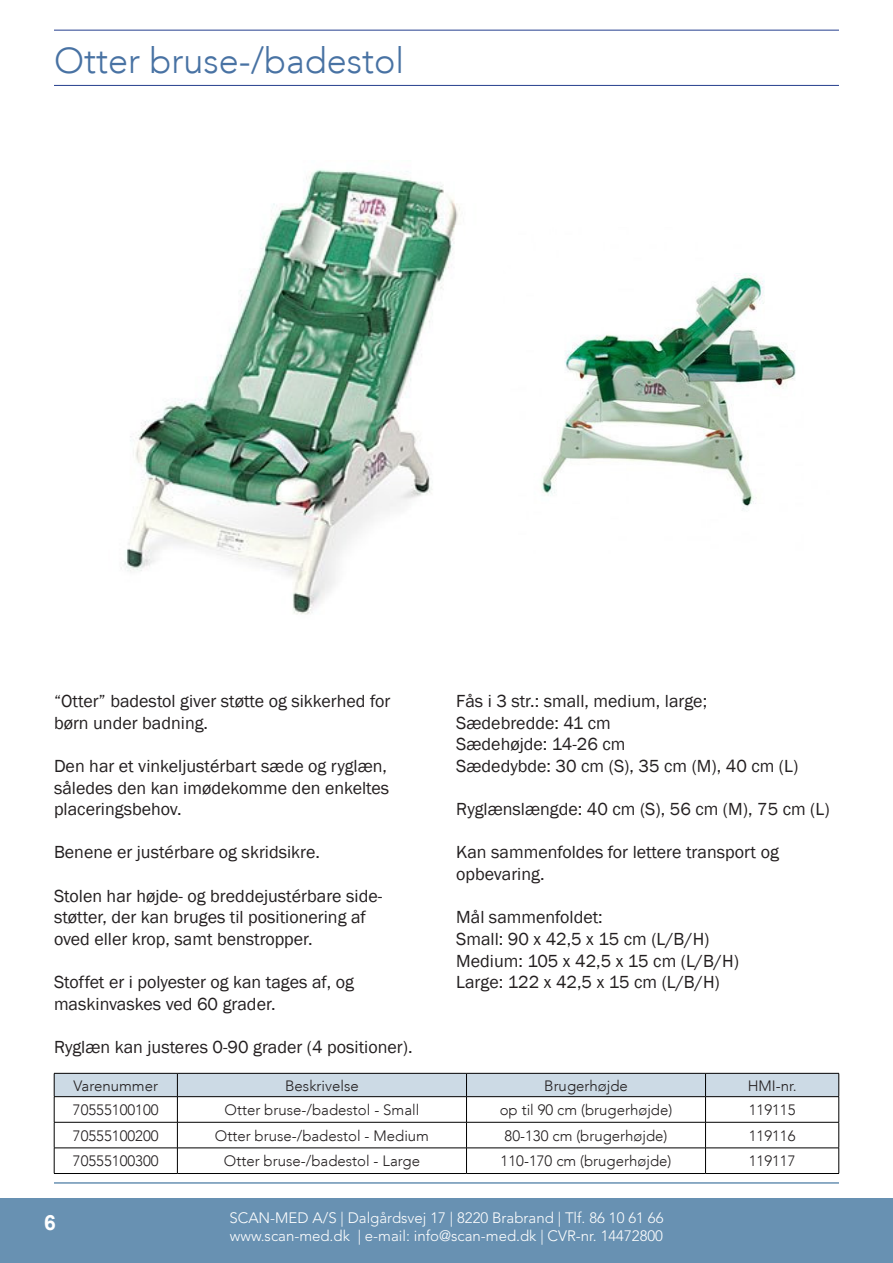
<style>
.page{position:relative;width:893px;height:1263px;background:#fff}
.page>*{position:absolute;margin:0;border:0;box-sizing:border-box;transform-origin:0 0}
.t1{font:300 36px "Avenir LT";color:#4872a3}
.t2{font:700 21px "Arial";color:#fff}
.t3{font:18px/21.6px "Franklin Gothic";color:#231f20}
.Sund__avis_-_tabel_t{font:300 15px "Avenir LT";color:#231f20}
.t4{font:300 15px/18px "Avenir LT Std";color:#fff}
</style>
<div class="page">
<div style="left:0;top:1198px;width:893px;height:65px;background:#6891b2"></div>
<hr style="left:54px;top:1182px;width:785px;height:2px;background:#3b709b">
<hr style="left:54px;top:30px;width:785px;height:1px;background:#253f8e">
<hr style="left:54px;top:85px;width:785px;height:1px;background:#253f8e">
<hr style="left:54px;top:1173px;width:123px;height:1px;background:#000">
<hr style="left:177px;top:1173px;width:289px;height:1px;background:#000">
<hr style="left:466px;top:1173px;width:239px;height:1px;background:#000">
<hr style="left:705px;top:1173px;width:134px;height:1px;background:#000">
<svg style="left:54px;top:1073px;width:785px;height:100px"></svg>
<hr style="left:705px;top:1096px;width:134px;height:1px;background:#000">
<img style="left:124px;top:169px;width:336px;height:446px">
<img style="left:542px;top:273px;width:254px;height:238px">
<p class="t1" style="left:54px;top:40px;width:352px">Otter bruse-/badestol</p>
<p class="t3" style="left:54px;top:691px;width:338px">“Otter” badestol giver støtte og sikkerhed for</p>
<p class="t3" style="left:54px;top:712px;width:156px">børn under badning.</p>
<p class="t3" style="left:54px;top:756px;width:337px">Den har et vinkeljustérbart sæde og ryglæn, således den kan imødekomme den enkeltes</p>
<p class="t3" style="left:54px;top:799px;width:129px">placeringsbehov.</p>
<p class="t3" style="left:54px;top:842px;width:268px">Benene er justérbare og skridsikre.</p>
<p class="t3" style="left:54px;top:885px;width:330px">Stolen har højde- og breddejustérbare side-</p>
<p class="t3" style="left:54px;top:907px;width:313px">støtter, der kan bruges til positionering af</p>
<p class="t3" style="left:54px;top:928px;width:260px">oved eller krop, samt benstropper.</p>
<p class="t3" style="left:54px;top:972px;width:302px">Stoffet er i polyester og kan tages af, og</p>
<p class="t3" style="left:54px;top:993px;width:223px">maskinvaskes ved 60 grader.</p>
<p class="t3" style="left:54px;top:1036px;width:360px">Ryglæn kan justeres 0-90 grader (4 positioner).</p>
<p class="t3" style="left:456px;top:691px;width:252px">Fås i 3 str.: small, medium, large;</p>
<p class="t3" style="left:456px;top:712px;width:156px">Sædebredde: 41 cm</p>
<p class="t3" style="left:456px;top:734px;width:171px">Sædehøjde: 14-26 cm</p>
<p class="t3" style="left:456px;top:756px;width:344px">Sædedybde: 30 cm (S), 35 cm (M), 40 cm (L)</p>
<p class="t3" style="left:456px;top:799px;width:375px">Ryglænslængde: 40 cm (S), 56 cm (M), 75 cm (L)</p>
<p class="t3" style="left:456px;top:842px;width:324px">Kan sammenfoldes for lettere transport og</p>
<p class="t3" style="left:456px;top:864px;width:90px">opbevaring.</p>
<p class="t3" style="left:456px;top:907px;width:148px">Mål sammenfoldet:</p>
<p class="t3" style="left:456px;top:928px;width:255px">Small: 90 x 42,5 x 15 cm (L/B/H)</p>
<p class="t3" style="left:456px;top:950px;width:284px">Medium: 105 x 42,5 x 15 cm (L/B/H)</p>
<p class="t3" style="left:456px;top:972px;width:265px">Large: 122 x 42,5 x 15 cm (L/B/H)</p>
<p class="Sund__avis_-_tabel_t" style="left:74px;top:1077px;width:86px">Varenummer</p>
<p class="Sund__avis_-_tabel_t" style="left:285px;top:1077px;width:75px">Beskrivelse</p>
<p class="Sund__avis_-_tabel_t" style="left:544px;top:1077px;width:85px">Brugerhøjde</p>
<p class="Sund__avis_-_tabel_t" style="left:748px;top:1077px;width:50px">HMI-nr.</p>
<p class="Sund__avis_-_tabel_t" style="left:73px;top:1101px;width:87px">70555100100</p>
<p class="Sund__avis_-_tabel_t" style="left:225px;top:1101px;width:196px">Otter bruse-/badestol - Small</p>
<p class="Sund__avis_-_tabel_t" style="left:500px;top:1101px;width:174px">op til 90 cm (brugerhøjde)</p>
<p class="Sund__avis_-_tabel_t" style="left:749px;top:1101px;width:48px">119115</p>
<p class="Sund__avis_-_tabel_t" style="left:73px;top:1127px;width:87px">70555100200</p>
<p class="Sund__avis_-_tabel_t" style="left:215px;top:1127px;width:216px">Otter bruse-/badestol - Medium</p>
<p class="Sund__avis_-_tabel_t" style="left:505px;top:1127px;width:164px">80-130 cm (brugerhøjde)</p>
<p class="Sund__avis_-_tabel_t" style="left:749px;top:1127px;width:48px">119116</p>
<p class="Sund__avis_-_tabel_t" style="left:73px;top:1152px;width:87px">70555100300</p>
<p class="Sund__avis_-_tabel_t" style="left:224px;top:1152px;width:198px">Otter bruse-/badestol - Large</p>
<p class="Sund__avis_-_tabel_t" style="left:501px;top:1152px;width:172px">110-170 cm (brugerhøjde)</p>
<p class="Sund__avis_-_tabel_t" style="left:749px;top:1152px;width:48px">119117</p>
<p class="t2" style="left:44px;top:1207px;width:13px">6</p>
<p class="t4" style="left:229px;top:1209px;width:436px">SCAN-MED A/S | Dalgårdsvej 17 | 8220 Brabrand | Tlf. 86 10 61 66 www.scan-med.dk | e-mail: info@scan-med.dk | CVR-nr. 14472800</p>
</div>
